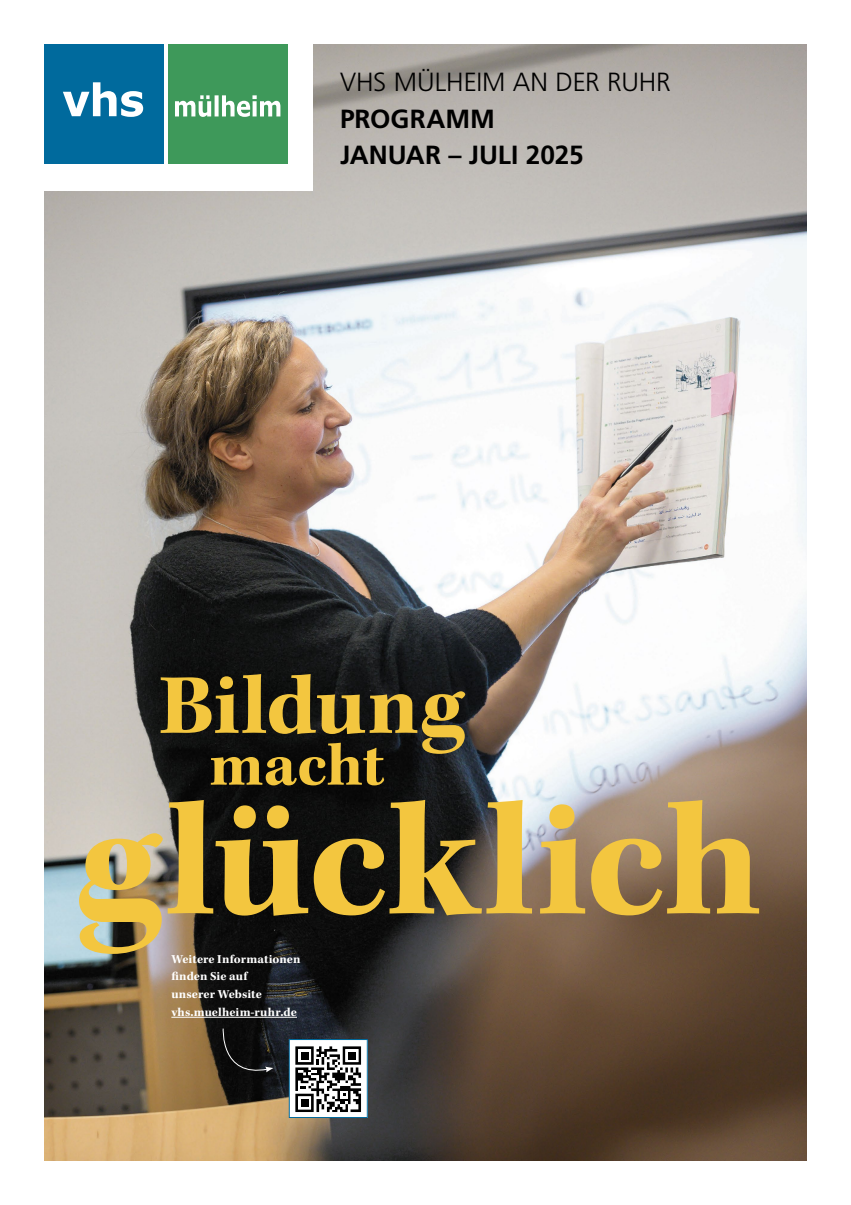
<style>
.page{position:relative;width:851px;height:1205px;background:#fff}
.page>*{position:absolute;margin:0;border:0;box-sizing:border-box;transform-origin:0 0}
.t1{font:700 168.75px "Kepler Std";letter-spacing:-.01em;color:#f3c63f}
.t2{font:700 87.5px "Kepler Std";letter-spacing:-.005em;color:#f3c63f}
.t3{font:700 62.5px "Kepler Std";letter-spacing:-.005em;color:#f3c63f}
.t4{font:700 26.25px/36.2px "Frutiger LT Std";color:#000}
.t5{font:300 26.25px "Frutiger LT Std";color:#000}
.t6{font:700 12.5px/17.5px "Kepler Std";letter-spacing:.005em;color:#fff}
</style>
<div class="page">
<img style="left:44px;top:44px;width:762px;height:1116px">
<div style="left:0;top:0;width:312px;height:191px;background:#fff"></div>
<div style="left:169px;top:44px;width:119px;height:120px;background:#3e995a"></div>
<svg style="left:175px;top:95px;width:105px;height:22px"></svg>
<div style="left:44px;top:44px;width:120px;height:120px;background:#006a9d"></div>
<svg style="left:63px;top:82px;width:80px;height:35px"></svg>
<hr style="left:171px;top:1017px;width:126px;height:1px;background:#fff">
<div style="left:289px;top:1039px;width:78px;height:78px;background:#fff"></div>
<svg style="left:295px;top:1046px;width:67px;height:67px"></svg>
<div style="left:348px;top:1051px;width:7px;height:8px;background:#000"></div>
<div style="left:300px;top:1099px;width:8px;height:7px;background:#000"></div>
<div style="left:301px;top:1051px;width:7px;height:8px;background:#000"></div>
<div style="left:289px;top:1039px;width:78px;height:79px;border:1px solid #006a9d"></div>
<svg style="left:220px;top:1028px;width:53px;height:50px;background:#151616"></svg>
<h3 class="t5" style="left:340px;top:67px;width:332px">VHS MÜLHEIM AN DER RUHR</h3>
<h3 class="t4" style="left:340px;top:100px;width:245px">PROGRAMM<br>JANUAR – JULI 2025</h3>
<h2 class="t2" style="left:159px;top:656px;width:307px">Bildung</h2>
<h3 class="t3" style="left:209px;top:729px;width:177px">macht</h3>
<h1 class="t1" style="left:74px;top:764px;width:689px">glücklich</h1>
<p class="t6" style="left:171px;top:951px;width:130px">Weitere Informationen finden Sie auf<br>unserer Website vhs.muelheim-ruhr.de</p>
</div>
